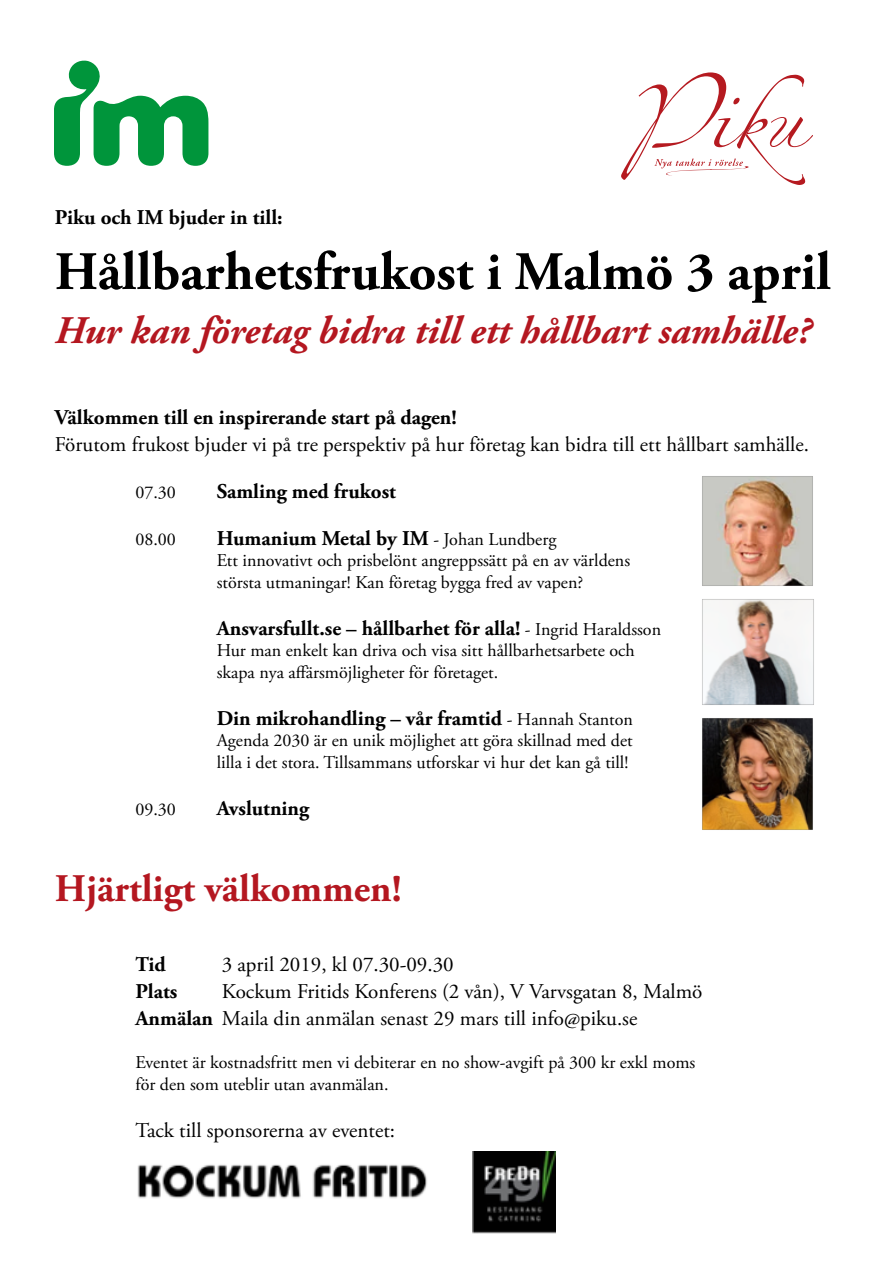
<style>
.page{position:relative;width:893px;height:1263px;background:#fff}
.page>*{position:absolute;margin:0;border:0;box-sizing:border-box;transform-origin:0 0}
.t1{font:700 54px "Adobe Garamond Pro";color:#000}
.t2{font:italic 700 39px "Adobe Garamond Pro";color:#b41720}
.t3{font:700 39px "Adobe Garamond Pro";color:#b41720}
.t4{font:21px/27px "Adobe Garamond Pro";color:#000}
.t5{font:700 21px "Adobe Garamond Pro";color:#000}
.t6{font:18px/21.6px "Adobe Garamond Pro";color:#000}
.s1{font-weight:400;font-size:18px}
.s2{font-weight:700}
</style>
<div class="page">
<img style="left:702px;top:476px;width:111px;height:110px">
<img style="left:702px;top:599px;width:112px;height:106px">
<img style="left:702px;top:718px;width:111px;height:112px">
<img style="left:137px;top:1164px;width:290px;height:35px">
<img style="left:473px;top:1151px;width:82px;height:83px">
<svg style="left:54px;top:60px;width:154px;height:106px"></svg>
<svg style="left:621px;top:72px;width:192px;height:113px"></svg>
<p class="t5" style="left:55px;top:205px;width:229px">Piku och IM bjuder in till:</p>
<h1 class="t1" style="left:55px;top:240px;width:778px">Hållbarhetsfrukost i Malmö 3 april</h1>
<h2 class="t2" style="left:55px;top:308px;width:758px">Hur kan företag bidra till ett hållbart samhälle?</h2>
<p class="t5" style="left:55px;top:405px;width:404px">Välkommen till en inspirerande start på dagen!</p>
<p class="t4" style="left:55px;top:432px;width:756px">Förutom frukost bjuder vi på tre perspektiv på hur företag kan bidra till ett hållbart samhälle.</p>
<p class="t6" style="left:135px;top:482px;width:42px">07.30</p>
<p class="t5" style="left:217px;top:479px;width:181px">Samling med frukost</p>
<p class="t6" style="left:135px;top:529px;width:42px">08.00</p>
<p class="t5" style="left:217px;top:526px;width:341px">Humanium Metal by IM <span class="s1">- Johan Lundberg</span></p>
<p class="t6" style="left:217px;top:550px;width:415px">Ett innovativt och prisbelönt angreppssätt på en av världens största utmaningar! Kan företag bygga fred av vapen?</p>
<p class="t5" style="left:217px;top:616px;width:446px">Ansvarsfullt.se – hållbarhet för alla! <span class="s1">- Ingrid Haraldsson</span></p>
<p class="t6" style="left:217px;top:640px;width:419px">Hur man enkelt kan driva och visa sitt hållbarhetsarbete och skapa nya affärsmöjligheter för företaget.</p>
<p class="t5" style="left:217px;top:706px;width:418px">Din mikrohandling – vår framtid <span class="s1">- Hannah Stanton</span></p>
<p class="t6" style="left:217px;top:730px;width:418px">Agenda 2030 är en unik möjlighet att göra skillnad med det lilla i det stora. Tillsammans utforskar vi hur det kan gå till!</p>
<p class="t6" style="left:135px;top:799px;width:42px">09.30</p>
<p class="t5" style="left:217px;top:796px;width:94px">Avslutning</p>
<h2 class="t3" style="left:55px;top:866px;width:348px">Hjärtligt välkommen!</h2>
<p class="t5" style="left:135px;top:952px;width:32px">Tid</p>
<p class="t4" style="left:222px;top:952px;width:233px">3 april 2019, kl 07.30-09.30</p>
<p class="t5" style="left:135px;top:979px;width:43px">Plats</p>
<p class="t4" style="left:135px;top:979px;width:568px;text-indent:86px">Kockum Fritids Konferens (2 vån), V Varvsgatan 8, Malmö<br><span class="s2">Anmälan</span> Maila din anmälan senast 29 mars till info@piku.se</p>
<p class="t6" style="left:135px;top:1052px;width:561px">Eventet är kostnadsfritt men vi debiterar en no show-avgift på 300 kr exkl moms för den som uteblir utan avanmälan.</p>
<p class="t4" style="left:135px;top:1117px;width:261px">Tack till sponsorerna av eventet:</p>
</div>
